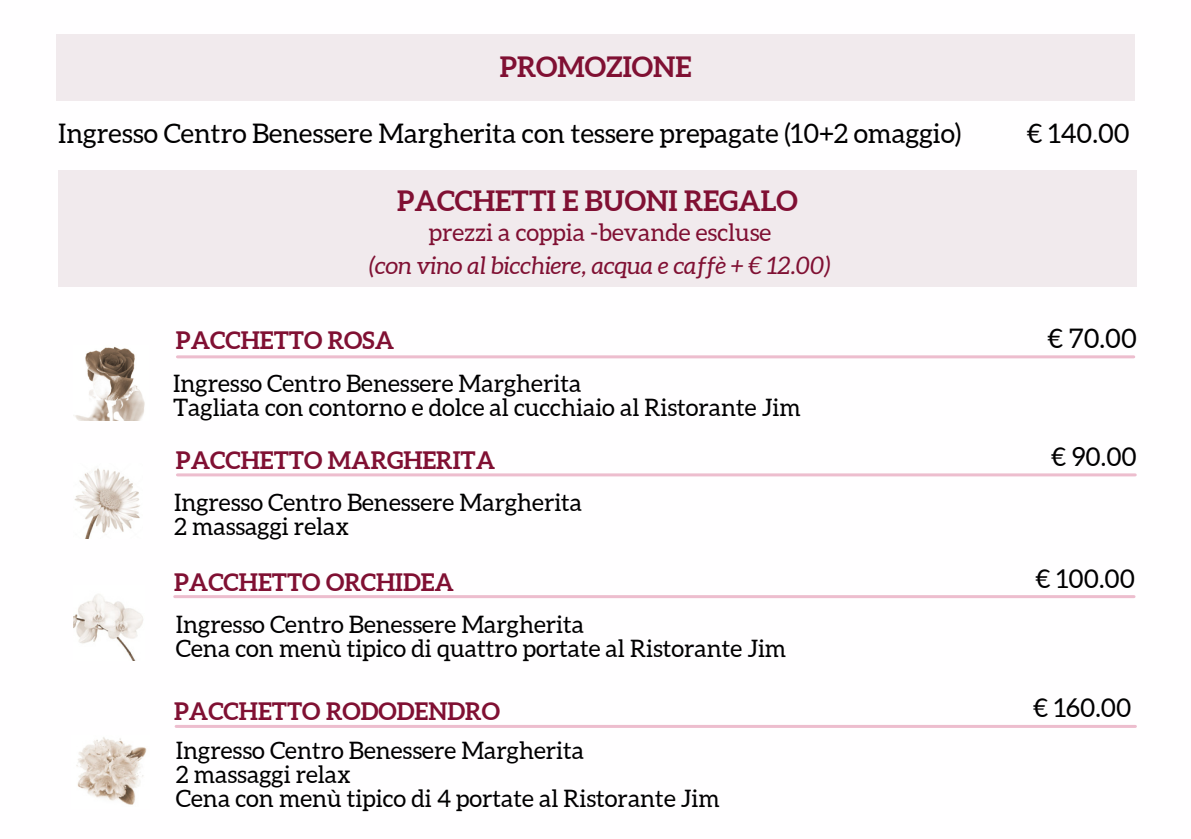
<style>
.page{position:relative;width:1191px;height:839px;background:#fff}
.page>*{position:absolute;margin:0;border:0;box-sizing:border-box;transform-origin:0 0}
.t1{font:700 28px "Aleo";color:#801033}
.t2{font:27px "Aleo";color:#000}
.t3{font:26px "Aleo";color:#000}
.t4{font:24px "Aleo";color:#000}
.t5{font:700 24px "Aleo";color:#801033}
.t6{font:italic 24px "Aleo";color:#801033}
.t7{font:24px "Aleo";color:#801033}
</style>
<div class="page">
<div style="left:56px;top:34px;width:1079px;height:67px;background:#f1eaed"></div>
<div style="left:58px;top:171px;width:1079px;height:116px;background:#f1eaed"></div>
<hr style="left:177px;top:355px;width:957px;height:3px;background:#edbdce">
<hr style="left:177px;top:473px;width:958px;height:3px;background:#edbdce">
<hr style="left:175px;top:595px;width:959px;height:3px;background:#edbdce">
<hr style="left:176px;top:724px;width:959px;height:3px;background:#edbdce">
<img style="left:73px;top:346px;width:72px;height:74px">
<img style="left:74px;top:468px;width:66px;height:70px">
<img style="left:73px;top:594px;width:70px;height:66px">
<img style="left:76px;top:737px;width:71px;height:68px">
<p class="t1" style="left:500px;top:51px;width:193px">PROMOZIONE</p>
<p class="t2" style="left:58px;top:118px;width:905px">Ingresso Centro Benessere Margherita con tessere prepagate (10+2 omaggio)</p>
<p class="t2" style="left:1026px;top:118px;width:105px">€ 140.00</p>
<p class="t1" style="left:397px;top:184px;width:402px">PACCHETTI E BUONI REGALO</p>
<p class="t7" style="left:429px;top:219px;width:344px">prezzi a coppia -bevande escluse</p>
<p class="t6" style="left:369px;top:252px;width:463px">(con vino al bicchiere, acqua e caffè + € 12.00)</p>
<p class="t5" style="left:176px;top:326px;width:220px">PACCHETTO ROSA</p>
<p class="t4" style="left:173px;top:370px;width:410px">Ingresso Centro Benessere Margherita</p>
<p class="t4" style="left:173px;top:394px;width:629px">Tagliata con contorno e dolce al cucchiaio al Ristorante Jim</p>
<p class="t5" style="left:176px;top:446px;width:321px">PACCHETTO MARGHERITA</p>
<p class="t4" style="left:174px;top:489px;width:410px">Ingresso Centro Benessere Margherita</p>
<p class="t4" style="left:174px;top:513px;width:176px">2 massaggi relax</p>
<p class="t5" style="left:174px;top:568px;width:281px">PACCHETTO ORCHIDEA</p>
<p class="t4" style="left:176px;top:610px;width:410px">Ingresso Centro Benessere Margherita</p>
<p class="t4" style="left:176px;top:634px;width:612px">Cena con menù tipico di quattro portate al Ristorante Jim</p>
<p class="t5" style="left:174px;top:697px;width:327px">PACCHETTO RODODENDRO</p>
<p class="t4" style="left:176px;top:736px;width:410px">Ingresso Centro Benessere Margherita</p>
<p class="t4" style="left:176px;top:760px;width:176px">2 massaggi relax</p>
<p class="t4" style="left:176px;top:784px;width:545px">Cena con menù tipico di 4 portate al Ristorante Jim</p>
<p class="t2" style="left:1047px;top:323px;width:91px">€ 70.00</p>
<p class="t3" style="left:1051px;top:442px;width:88px">€ 90.00</p>
<p class="t3" style="left:1035px;top:563px;width:101px">€ 100.00</p>
<p class="t3" style="left:1033px;top:693px;width:100px">€ 160.00</p>
</div>
